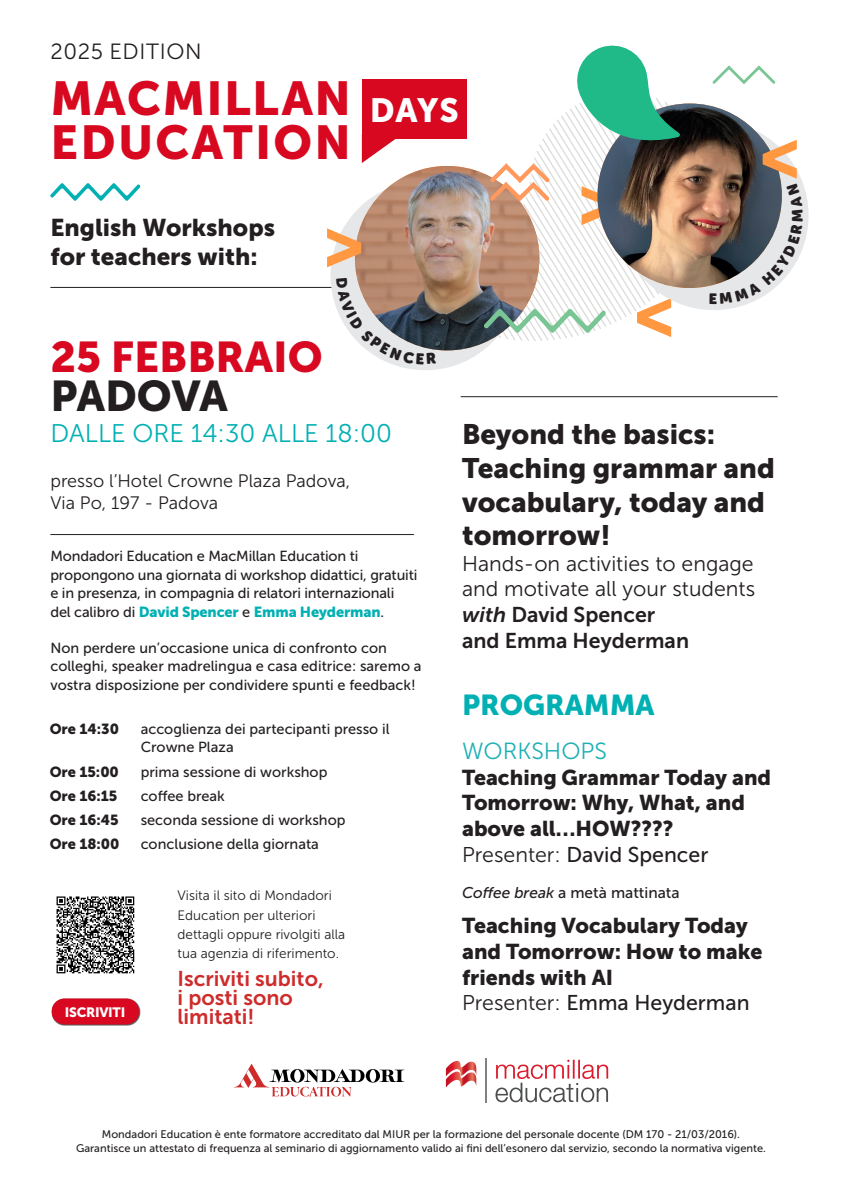
<style>
.page{position:relative;width:842px;height:1191px;background:#fff}
.page>*{position:absolute;margin:0;border:0;box-sizing:border-box;transform-origin:0 0}
.t1{font:47.3px "Museo Sans 900";letter-spacing:.04em;color:#d70820}
.t2{font:42.7px "Museo Sans 900";color:#d70820}
.t3{font:42.7px "Museo Sans 900";letter-spacing:-.005em;color:#231f20}
.t4{font:33.4px "Museo Sans 900";color:#fff}
.Testo{font:28.6px "Museo Sans 900";color:#00b0b3}
.Testo-2{font:28px/33.6px "Museo Sans 900";color:#231f20}
.t5{font:25.5px "Museo Sans 300";color:#00b0b3}
.t6{font:24.1px/29px "Museo Sans 900";color:#231f20}
.Testo-3{font:23.3px "Museo Sans 300";color:#1fb0b5}
.t7{font:22px "Museo Sans 300";letter-spacing:.03em;color:#231f20}
.Testo-4{font:21.3px/25.6px "Museo Sans 900";color:#231f20}
.Testo-5{font:21.3px/25.6px "Museo Sans 300";color:#231f20}
.Testo-6{font:21.3px "Museo Sans 500";color:#231f20}
.Testo-7{font:21.3px/19.4px "Museo Sans 700";color:#ce2b2b}
.t8{font:18px "Museo Sans 300";color:#231f20}
.Testo-8{font:15.5px "Museo Sans 500";color:#231f20}
.Testo-9{font:14.6px/18.4px "Museo Sans 500";color:#231f20}
.Testo-10{font:14.6px "Museo Sans 900";color:#231f20}
.Testo-11{font:13.6px/19.4px "Museo Sans 300";color:#231f20}
.Testo_def{font:13.5px "Museo Sans 900";letter-spacing:-.02em;color:#fff}
.Testo-12{font:11px "Museo Sans 500";color:#231f20}
.s1{font-family:"Museo Sans 700";font-style:italic}
.s2{font-family:"Museo Sans 700"}
.s3{font-family:"Museo Sans 900";color:#00b0b3}
.s4{font-family:"Museo Sans 300"}
.s5{font-style:italic}
</style>
<div class="page">
<hr style="left:50px;top:534px;width:364px;height:1px;background:#231f20">
<svg style="left:50px;top:183px;width:90px;height:18px"></svg>
<hr style="left:461px;top:396px;width:317px;height:1px;background:#231f20">
<hr style="left:50px;top:287px;width:364px;height:1px;background:#231f20">
<svg style="left:446px;top:1060px;width:30px;height:28px"></svg>
<hr style="left:485px;top:1057px;width:2px;height:45px;background:#808285">
<svg style="left:495px;top:1059px;width:113px;height:43px"></svg>
<svg style="left:234px;top:1063px;width:170px;height:33px"></svg>
<img style="left:56px;top:896px;width:79px;height:78px">
<div style="left:52px;top:998px;width:88px;height:27px;background:#231f20;opacity:.75"></div>
<div style="left:52px;top:998px;width:87px;height:26px;background:#d70820;border-radius:13px"></div>
<svg style="left:327px;top:45px;width:476px;height:319px"></svg>
<p class="t7" style="left:50px;top:40px;width:153px">2025 EDITION</p>
<p class="t1" style="left:50px;top:71px;width:302px">MACMILLAN</p>
<p class="t1" style="left:50px;top:115px;width:302px">EDUCATION</p>
<p class="t6" style="left:50px;top:213px;width:226px">English Workshops for teachers with:</p>
<p class="t4" style="left:370px;top:91px;width:90px">DAYS</p>
<p class="t2" style="left:50px;top:333px;width:274px">25 FEBBRAIO</p>
<p class="t3" style="left:50px;top:372px;width:179px">PADOVA</p>
<p class="t5" style="left:50px;top:420px;width:343px">DALLE ORE 14:30 ALLE 18:00</p>
<p class="t8" style="left:50px;top:471px;width:301px">presso l’Hotel Crowne Plaza Padova,</p>
<p class="t8" style="left:50px;top:493px;width:169px">Via Po, 197 - Padova</p>
<p class="Testo-2" style="left:462px;top:417px;width:314px">Beyond the basics:<br>Teaching grammar and vocabulary, today and tomorrow!</p>
<p class="Testo-5" style="left:462px;top:551px;width:295px">Hands-on activities to engage and motivate all your students <span class="s1">with</span> <span class="s2">David Spencer<br>and Emma Heyderman</span></p>
<p class="Testo-9" style="left:50px;top:547px;width:368px">Mondadori Education e MacMillan Education ti propongono una giornata di workshop didattici, gratuiti e in presenza, in compagnia di relatori internazionali del calibro di <span class="s3">David Spencer</span> e <span class="s3">Emma Heyderman</span>.</p>
<p class="Testo-9" style="left:50px;top:638px;width:373px">Non perdere un’occasione unica di confronto con colleghi, speaker madrelingua e casa editrice: saremo a vostra disposizione per condividere spunti e feedback!</p>
<p class="Testo-10" style="left:50px;top:720px;width:71px">Ore 14:30</p>
<p class="Testo-9" style="left:141px;top:720px;width:250px">accoglienza dei partecipanti presso il<br>Crowne Plaza</p>
<p class="Testo-10" style="left:50px;top:763px;width:71px">Ore 15:00</p>
<p class="Testo-9" style="left:141px;top:762px;width:188px">prima sessione di workshop</p>
<p class="Testo-10" style="left:50px;top:787px;width:69px">Ore 16:15</p>
<p class="Testo-9" style="left:141px;top:786px;width:86px">coffee break</p>
<p class="Testo-10" style="left:50px;top:811px;width:71px">Ore 16:45</p>
<p class="Testo-9" style="left:141px;top:810px;width:206px">seconda sessione di workshop</p>
<p class="Testo-10" style="left:50px;top:835px;width:71px">Ore 18:00</p>
<p class="Testo-9" style="left:141px;top:834px;width:180px">conclusione della giornata</p>
<p class="Testo" style="left:462px;top:688px;width:194px">PROGRAMMA</p>
<p class="Testo-3" style="left:462px;top:738px;width:146px">WORKSHOPS</p>
<p class="Testo-4" style="left:462px;top:764px;width:311px">Teaching Grammar Today and<br>Tomorrow: Why, What, and above all…HOW????</p>
<p class="Testo-6" style="left:462px;top:842px;width:248px"><span class="s4">Presenter:</span> David Spencer</p>
<p class="Testo-8" style="left:462px;top:884px;width:219px"><span class="s5">Coffee break</span> a metà mattinata</p>
<p class="Testo-4" style="left:462px;top:913px;width:302px">Teaching Vocabulary Today and Tomorrow: How to make friends with AI</p>
<p class="Testo-11" style="left:178px;top:886px;width:169px">Visita il sito di Mondadori<br>Education per ulteriori dettagli oppure rivolgiti alla tua agenzia di riferimento.</p>
<p class="Testo-7" style="left:178px;top:968px;width:148px">Iscriviti subito, i posti sono limitati!</p>
<p class="Testo_def" style="left:65px;top:1004px;width:62px">ISCRIVITI</p>
<p class="Testo-6" style="left:462px;top:991px;width:289px"><span class="s4">Presenter:</span> Emma Heyderman</p>
<p class="Testo-12" style="left:102px;top:1128px;width:640px">Mondadori Education è ente formatore accreditato dal MIUR per la formazione del personale docente (DM 170 - 21/03/2016).</p>
<p class="Testo-12" style="left:76px;top:1142px;width:691px">Garantisce un attestato di frequenza al seminario di aggiornamento valido ai fini dell’esonero dal servizio, secondo la normativa vigente.</p>
</div>
